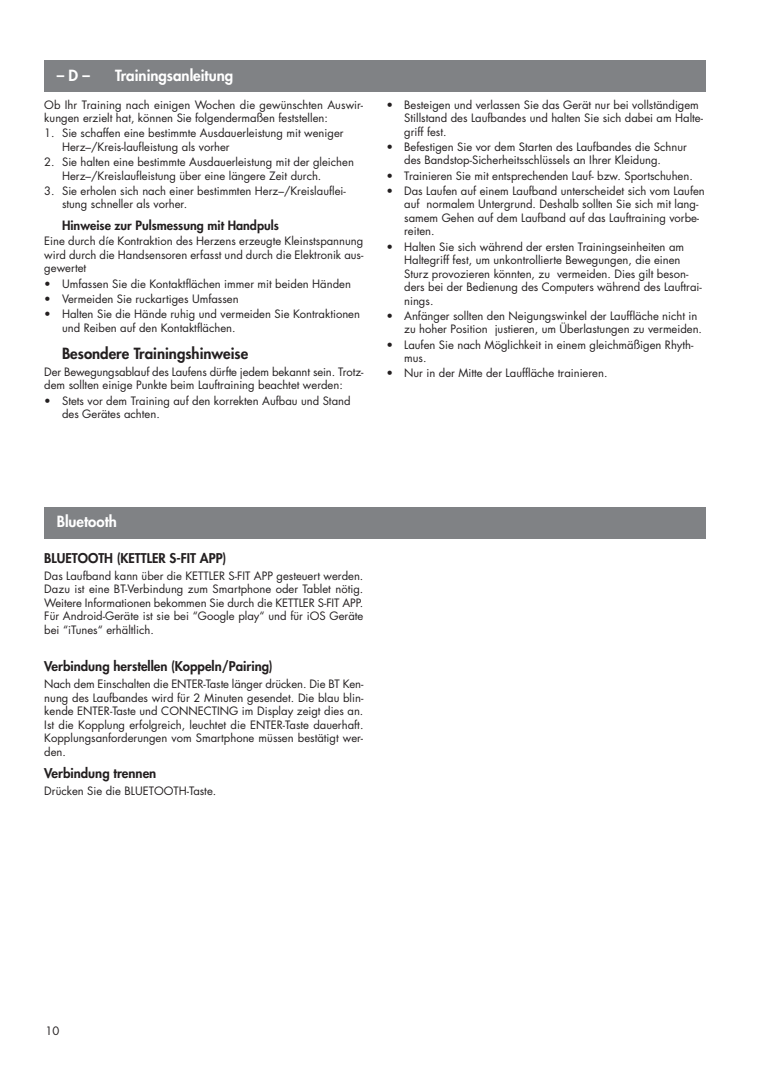
<style>
.page{position:relative;width:780px;height:1088px;background:#fff}
.page>*{position:absolute;margin:0;border:0;box-sizing:border-box;transform-origin:0 0}
.t1{font:800 15px "Futura CE";color:#fff}
.t2{font:800 15px "Futura CE";color:#231f20}
.t3{font:800 13.12px "Futura CE";color:#231f20}
.t4{font:800 12.5px "Futura CE";color:#231f20}
.t5{font:11.25px/13.5px "Futura CE";color:#231f20}
</style>
<div class="page">
<div style="left:44px;top:60px;width:661px;height:32px;background:#808285"></div>
<div style="left:44px;top:507px;width:661px;height:32px;background:#808285"></div>
<h1 class="t1" style="left:57px;top:68px;width:35px">– D –</h1>
<h1 class="t1" style="left:115px;top:68px;width:119px">Trainingsanleitung</h1>
<p class="t5" style="left:44px;top:99px;width:320px">Ob Ihr Training nach einigen Wochen die gewünschten Auswir&shy;kungen erzielt hat, können Sie folgendermaßen feststellen:</p>
<p class="t5" style="left:62px;top:127px;width:283px;text-indent:-18px">1. Sie schaffen eine bestimmte Ausdauerleistung mit weniger<br>Herz–/Kreis-laufleistung als vorher</p>
<p class="t5" style="left:62px;top:156px;width:293px;text-indent:-18px">2. Sie halten eine bestimmte Ausdauerleistung mit der gleichen<br>Herz–/Kreislaufleistung über eine längere Zeit durch.</p>
<p class="t5" style="left:62px;top:185px;width:285px;text-indent:-18px">3. Sie erholen sich nach einer bestimmten Herz–/Kreislauflei&shy;stung schneller als vorher.</p>
<p class="t4" style="left:62px;top:219px;width:218px">Hinweise zur Pulsmessung mit Handpuls</p>
<p class="t5" style="left:44px;top:235px;width:320px;text-align:justify">Eine durch díe Kontraktion des Herzens erzeugte Kleinstspannung wird durch die Handsensoren erfasst und durch die Elektronik aus&shy;gewertet</p>
<p class="t5" style="left:44px;top:278px;width:308px">• Umfassen Sie die Kontaktflächen immer mit beiden Händen</p>
<p class="t5" style="left:44px;top:293px;width:196px">• Vermeiden Sie ruckartiges Umfassen</p>
<p class="t5" style="left:62px;top:308px;width:299px;text-indent:-18px">• Halten Sie die Hände ruhig und vermeiden Sie Kontraktionen und Reiben auf den Kontaktflächen.</p>
<h1 class="t2" style="left:62px;top:346px;width:188px">Besondere Trainingshinweise</h1>
<p class="t5" style="left:44px;top:366px;width:320px">Der Bewegungsablauf des Laufens dürfte jedem bekannt sein. Trotz&shy;dem sollten einige Punkte beim Lauftraining beachtet werden:</p>
<p class="t5" style="left:62px;top:395px;width:290px;text-indent:-18px">• Stets vor dem Training auf den korrekten Aufbau und Stand des Gerätes achten.</p>
<p class="t5" style="left:404px;top:99px;width:300px;text-indent:-18px">• Besteigen und verlassen Sie das Gerät nur bei vollständigem<br>Stillstand des Laufbandes und halten Sie sich dabei am Halte&shy;griff fest.</p>
<p class="t5" style="left:404px;top:141px;width:284px;text-indent:-18px">• Befestigen Sie vor dem Starten des Laufbandes die Schnur des Bandstop-Sicherheitsschlüssels an Ihrer Kleidung.</p>
<p class="t5" style="left:386px;top:170px;width:308px">• Trainieren Sie mit entsprechenden Lauf- bzw. Sportschuhen.</p>
<p class="t5" style="left:404px;top:185px;width:302px;text-indent:-18px">• Das Laufen auf einem Laufband unterscheidet sich vom Laufen auf normalem Untergrund. Deshalb sollten Sie sich mit lang&shy;samem Gehen auf dem Laufband auf das Lauftraining vorbe&shy;reiten.</p>
<p class="t5" style="left:404px;top:241px;width:299px;text-indent:-18px">• Halten Sie sich während der ersten Trainingseinheiten am Haltegriff fest, um unkontrollierte Bewegungen, die einen Sturz provozieren könnten, zu vermeiden. Dies gilt beson&shy;ders bei der Bedienung des Computers während des Lauftrai&shy;nings.</p>
<p class="t5" style="left:404px;top:310px;width:299px;text-indent:-18px">• Anfänger sollten den Neigungswinkel der Lauffläche nicht in zu hoher Position justieren, um Überlastungen zu vermeiden.</p>
<p class="t5" style="left:404px;top:339px;width:291px;text-indent:-18px">• Laufen Sie nach Möglichkeit in einem gleichmäßigen Rhyth&shy;mus.</p>
<p class="t5" style="left:386px;top:367px;width:222px">• Nur in der Mitte der Lauffläche trainieren.</p>
<h1 class="t1" style="left:57px;top:514px;width:62px">Bluetooth</h1>
<p class="t3" style="left:44px;top:552px;width:183px">BLUETOOTH (KETTLER S-FIT APP)</p>
<p class="t5" style="left:44px;top:570px;width:320px;text-align:justify">Das Laufband kann über die KETTLER S-FIT APP gesteuert werden.<br>Dazu ist eine BT-Verbindung zum Smartphone oder Tablet nötig.<br>Weitere Informationen bekommen Sie durch die KETTLER S-FIT APP.<br>Für Android-Geräte ist sie bei “Google play“ und für iOS Geräte bei “iTunes“ erhältlich.</p>
<p class="t3" style="left:44px;top:660px;width:230px">Verbindung herstellen (Koppeln/Pairing)</p>
<p class="t5" style="left:44px;top:678px;width:320px;text-align:justify">Nach dem Einschalten die ENTER-Taste länger drücken. Die BT Ken&shy;nung des Laufbandes wird für 2 Minuten gesendet. Die blau blin&shy;kende ENTER-Taste und CONNECTING im Display zeigt dies an.<br>Ist die Kopplung erfolgreich, leuchtet die ENTER-Taste dauerhaft.<br>Kopplungsanforderungen vom Smartphone müssen bestätigt wer&shy;den.</p>
<p class="t3" style="left:44px;top:767px;width:114px">Verbindung trennen</p>
<p class="t5" style="left:44px;top:785px;width:173px">Drücken Sie die BLUETOOTH-Taste.</p>
<p class="t5" style="left:46px;top:1025px;width:15px">10</p>
</div>
